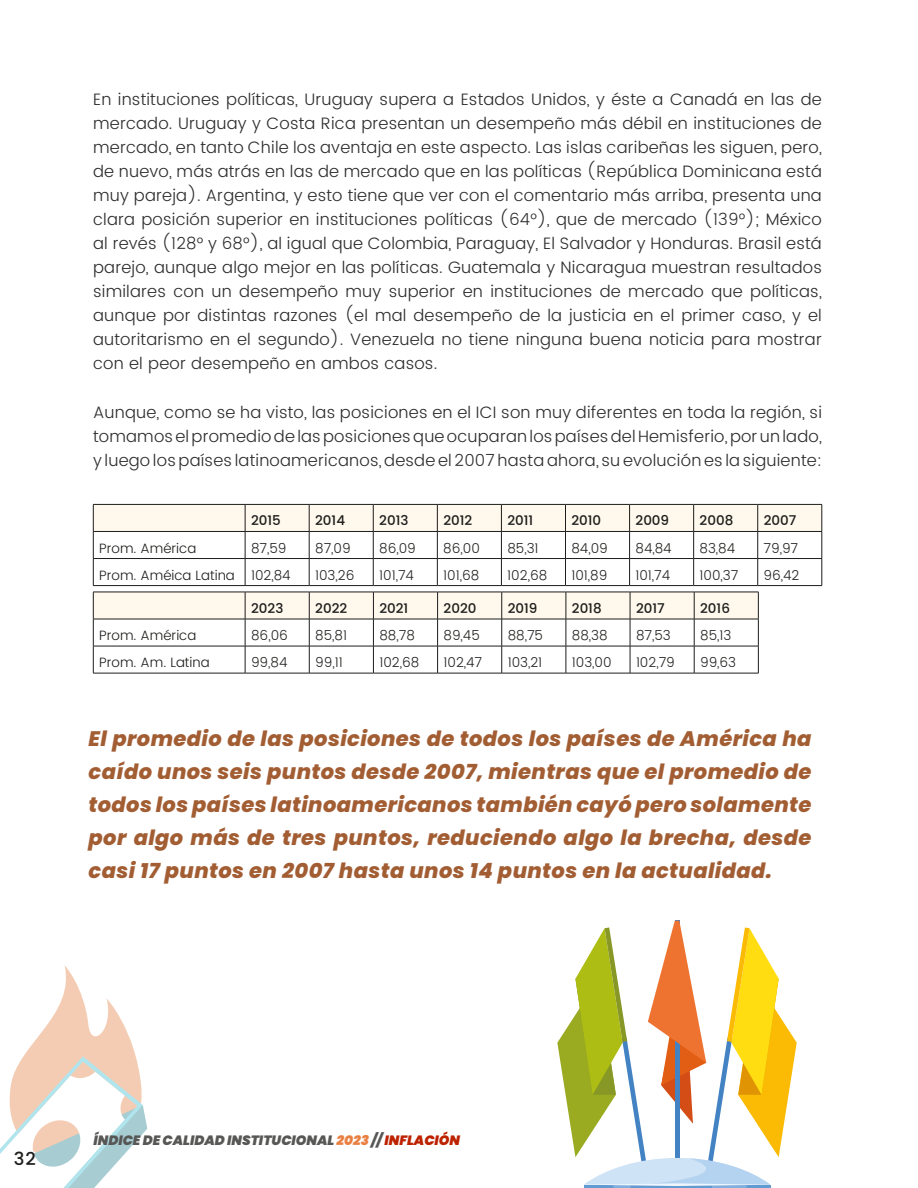
<style>
.page{position:relative;width:918px;height:1188px;background:#fff}
.page>*{position:absolute;margin:0;border:0;box-sizing:border-box;transform-origin:0 0}
.t1{font:italic 800 21px/33px "Poppins";letter-spacing:.02em;color:#a25d33;text-align:justify}
.t2{font:500 18px "Poppins";color:#1d1d1b}
.t3{font:300 16.5px/24px "Poppins";letter-spacing:.01em;color:#2c2c2c;text-align:justify}
.t4{font:300 13.5px "Poppins";color:#1d1d1b}
.t5{font:500 13.5px "Poppins";color:#1d1d1b}
.t6{font:italic 900 13.5px "Poppins";color:#575756}
.s1{color:#ea7f42}
.s2{color:#bd2200}
</style>
<div class="page">
<svg style="left:0;top:965px;width:147px;height:223px"></svg>
<hr style="left:93px;top:585px;width:152px;height:1px;background:#1d1d1b">
<hr style="left:245px;top:585px;width:64px;height:1px;background:#1d1d1b">
<hr style="left:309px;top:585px;width:64px;height:1px;background:#1d1d1b">
<hr style="left:373px;top:585px;width:64px;height:1px;background:#1d1d1b">
<hr style="left:437px;top:585px;width:64px;height:1px;background:#1d1d1b">
<hr style="left:501px;top:585px;width:65px;height:1px;background:#1d1d1b">
<hr style="left:566px;top:585px;width:64px;height:1px;background:#1d1d1b">
<hr style="left:630px;top:585px;width:64px;height:1px;background:#1d1d1b">
<hr style="left:694px;top:585px;width:64px;height:1px;background:#1d1d1b">
<hr style="left:758px;top:585px;width:64px;height:1px;background:#1d1d1b">
<svg style="left:93px;top:504px;width:730px;height:81px"></svg>
<hr style="left:758px;top:531px;width:64px;height:1px;background:#1d1d1b">
<svg style="left:93px;top:592px;width:666px;height:81px"></svg>
<hr style="left:93px;top:673px;width:152px;height:1px;background:#1d1d1b">
<hr style="left:245px;top:673px;width:64px;height:1px;background:#1d1d1b">
<hr style="left:309px;top:673px;width:64px;height:1px;background:#1d1d1b">
<hr style="left:373px;top:673px;width:65px;height:1px;background:#1d1d1b">
<hr style="left:438px;top:673px;width:64px;height:1px;background:#1d1d1b">
<hr style="left:502px;top:673px;width:64px;height:1px;background:#1d1d1b">
<hr style="left:566px;top:673px;width:64px;height:1px;background:#1d1d1b">
<hr style="left:630px;top:673px;width:64px;height:1px;background:#1d1d1b">
<hr style="left:694px;top:673px;width:65px;height:1px;background:#1d1d1b">
<svg style="left:557px;top:921px;width:240px;height:267px"></svg>
<p class="t3" style="left:93px;top:88px;width:730px">En instituciones políticas, Uruguay supera a Estados Unidos, y éste a Canadá en las de mercado. Uruguay y Costa Rica presentan un desempeño más débil en instituciones de mercado, en tanto Chile los aventaja en este aspecto. Las islas caribeñas les siguen, pero, de nuevo, más atrás en las de mercado que en las políticas (República Dominicana está muy pareja). Argentina, y esto tiene que ver con el comentario más arriba, presenta una clara posición superior en instituciones políticas (64°), que de mercado (139°); México al revés (128° y 68°), al igual que Colombia, Paraguay, El Salvador y Honduras. Brasil está parejo, aunque algo mejor en las políticas. Guatemala y Nicaragua muestran resultados similares con un desempeño muy superior en instituciones de mercado que políticas, aunque por distintas razones (el mal desempeño de la justicia en el primer caso, y el autoritarismo en el segundo). Venezuela no tiene ninguna buena noticia para mostrar con el peor desempeño en ambos casos.</p>
<p class="t3" style="left:93px;top:401px;width:730px">Aunque, como se ha visto, las posiciones en el ICI son muy diferentes en toda la región, si tomamos el promedio de las posiciones que ocuparan los países del Hemisferio, por un lado, y luego los países latinoamericanos, desde el 2007 hasta ahora, su evolución es la siguiente:</p>
<p class="t5" style="left:251px;top:511px;width:31px">2015</p>
<p class="t5" style="left:315px;top:511px;width:31px">2014</p>
<p class="t5" style="left:379px;top:511px;width:31px">2013</p>
<p class="t5" style="left:443px;top:511px;width:30px">2012</p>
<p class="t5" style="left:507px;top:511px;width:27px">2011</p>
<p class="t5" style="left:571px;top:511px;width:31px">2010</p>
<p class="t5" style="left:636px;top:511px;width:35px">2009</p>
<p class="t5" style="left:700px;top:511px;width:35px">2008</p>
<p class="t5" style="left:764px;top:511px;width:34px">2007</p>
<p class="t4" style="left:99px;top:538px;width:99px">Prom. América</p>
<p class="t4" style="left:251px;top:538px;width:37px">87,59</p>
<p class="t4" style="left:315px;top:538px;width:37px">87,09</p>
<p class="t4" style="left:379px;top:538px;width:38px">86,09</p>
<p class="t4" style="left:443px;top:538px;width:38px">86,00</p>
<p class="t4" style="left:507px;top:538px;width:33px">85,31</p>
<p class="t4" style="left:571px;top:538px;width:38px">84,09</p>
<p class="t4" style="left:636px;top:538px;width:38px">84,84</p>
<p class="t4" style="left:700px;top:538px;width:37px">83,84</p>
<p class="t4" style="left:764px;top:538px;width:36px">79,97</p>
<p class="t4" style="left:99px;top:565px;width:193px">Prom. Améica Latina 102,84</p>
<p class="t4" style="left:315px;top:565px;width:41px">103,26</p>
<p class="t4" style="left:379px;top:565px;width:36px">101,74</p>
<p class="t4" style="left:443px;top:565px;width:38px">101,68</p>
<p class="t4" style="left:507px;top:565px;width:41px">102,68</p>
<p class="t4" style="left:571px;top:565px;width:37px">101,89</p>
<p class="t4" style="left:635px;top:565px;width:36px">101,74</p>
<p class="t4" style="left:700px;top:565px;width:40px">100,37</p>
<p class="t4" style="left:764px;top:565px;width:37px">96,42</p>
<p class="t5" style="left:251px;top:598px;width:34px">2023</p>
<p class="t5" style="left:315px;top:598px;width:34px">2022</p>
<p class="t5" style="left:379px;top:598px;width:30px">2021</p>
<p class="t5" style="left:444px;top:598px;width:34px">2020</p>
<p class="t5" style="left:508px;top:598px;width:31px">2019</p>
<p class="t5" style="left:572px;top:598px;width:31px">2018</p>
<p class="t5" style="left:636px;top:598px;width:30px">2017</p>
<p class="t5" style="left:700px;top:598px;width:31px">2016</p>
<p class="t4" style="left:99px;top:626px;width:99px">Prom. América</p>
<p class="t4" style="left:251px;top:626px;width:38px">86,06</p>
<p class="t4" style="left:315px;top:626px;width:33px">85,81</p>
<p class="t4" style="left:379px;top:626px;width:37px">88,78</p>
<p class="t4" style="left:444px;top:626px;width:38px">89,45</p>
<p class="t4" style="left:508px;top:626px;width:37px">88,75</p>
<p class="t4" style="left:572px;top:626px;width:37px">88,38</p>
<p class="t4" style="left:636px;top:626px;width:36px">87,53</p>
<p class="t4" style="left:700px;top:626px;width:33px">85,13</p>
<p class="t4" style="left:99px;top:653px;width:112px">Prom. Am. Latina</p>
<p class="t4" style="left:251px;top:653px;width:38px">99,84</p>
<p class="t4" style="left:315px;top:653px;width:29px">99,11</p>
<p class="t4" style="left:379px;top:653px;width:41px">102,68</p>
<p class="t4" style="left:444px;top:653px;width:40px">102,47</p>
<p class="t4" style="left:508px;top:653px;width:36px">103,21</p>
<p class="t4" style="left:572px;top:653px;width:41px">103,00</p>
<p class="t4" style="left:636px;top:653px;width:40px">102,79</p>
<p class="t4" style="left:700px;top:653px;width:38px">99,63</p>
<p class="t1" style="left:89px;top:722px;width:724px">El promedio de las posiciones de todos los países de América ha caído unos seis puntos desde 2007, mientras que el promedio de todos los países latinoamericanos también cayó pero solamente por algo más de tres puntos, reduciendo algo la brecha, desde casi 17 puntos en 2007 hasta unos 14 puntos en la actualidad.</p>
<p class="t2" style="left:14px;top:1146px;width:23px">32</p>
<p class="t6" style="left:94px;top:1132px;width:368px">ÍNDICE DE CALIDAD INSTITUCIONAL <span class="s1">2023</span> //<span class="s2">INFLACIÓN</span></p>
</div>
